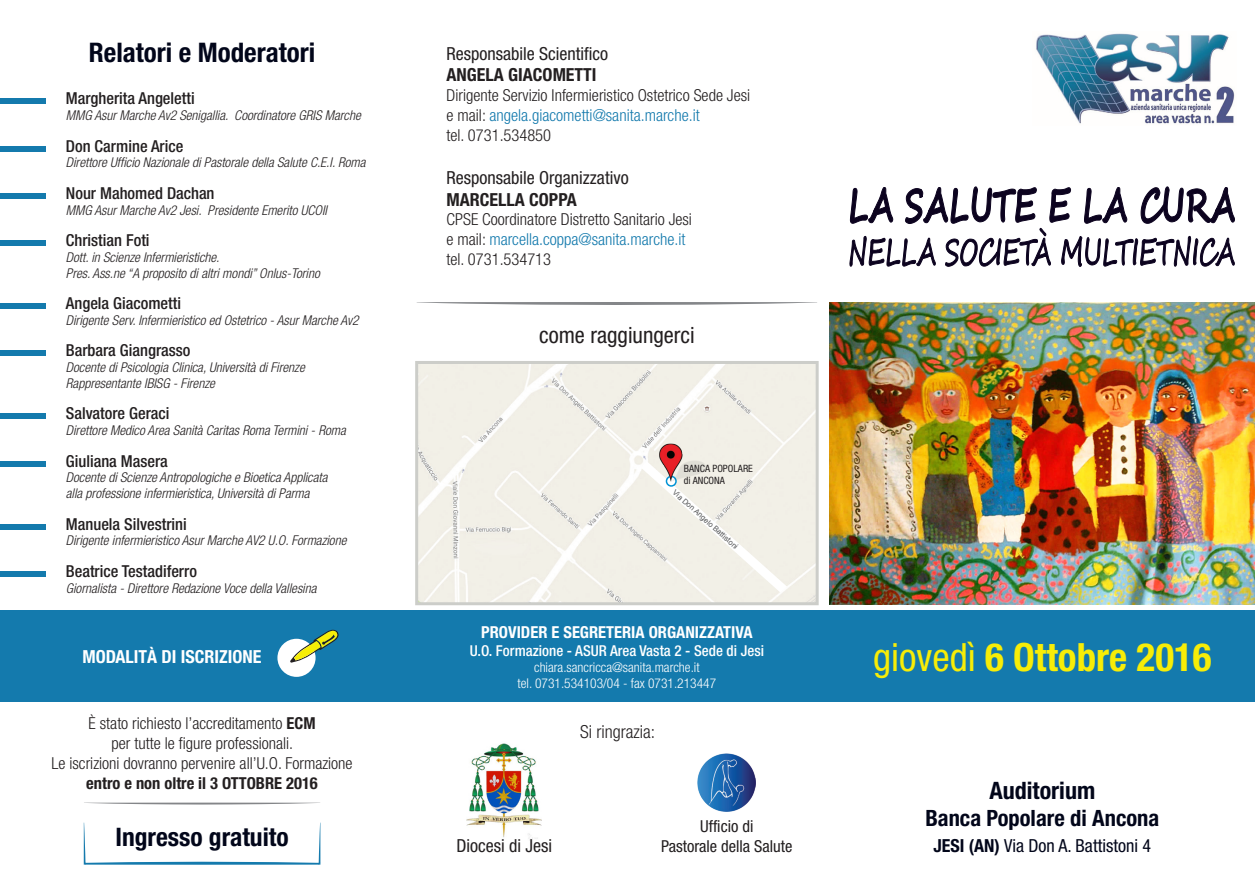
<style>
.page{position:relative;width:1255px;height:893px;background:#fff}
.page>*{position:absolute;margin:0;border:0;box-sizing:border-box;transform-origin:0 0}
.t1{font:700 condensed 39px "Helvetica Neue";color:#f7ed07}
.t2{font:700 condensed 27px "Helvetica Neue";color:#02061a}
.t3{font:700 condensed 25.5px "Helvetica Neue";color:#02061a}
.t4{font:700 condensed 24px "Helvetica Neue";color:#02061a}
.t5{font:700 condensed 22.5px "Helvetica Neue";color:#02061a}
.t6{font:condensed 22.5px "Helvetica Neue";color:#231f20}
.t7{font:condensed 18px "Helvetica Neue";color:#231f20}
.t8{font:700 condensed 18px "Helvetica Neue";color:#231f20}
.t9{font:condensed 18px "Helvetica Neue";color:#02061a}
.t10{font:700 condensed 18px "Helvetica Neue";color:#fff}
.t11{font:300 condensed 18px "Helvetica Neue";color:#231f20}
.t12{font:300 condensed 16.5px/19.8px "Helvetica Neue";color:#231f20}
.t13{font:500 condensed 16.5px "Helvetica Neue";color:#231f20}
.t14{font:700 condensed 16.5px "Helvetica Neue";color:#fff}
.t15{font:condensed 16.5px/19.8px "Helvetica Neue";color:#231f20;text-align:center}
.t16{font:700 condensed 16.5px "Helvetica Neue";color:#231f20}
.t17{font:500 condensed 15px "Helvetica Neue";color:#fff}
.t18{font:italic 300 condensed 13.5px/15.8px "Helvetica Neue";color:#231f20}
.t19{font:300 condensed 13.5px/16.2px "Helvetica Neue";color:#fff;text-align:center}
.t20{font:condensed 10.05px/12.1px "Helvetica Neue";color:#231f20}
.t21{font:7.5px "Arial";color:#545557}
.s1{color:#147aad}
.s2{font-weight:400}
.s3{font-weight:700}
</style>
<div class="page">
<div style="left:833px;top:610px;width:421px;height:92px;background:#147aad"></div>
<div style="left:0;top:610px;width:871px;height:92px;background:#147aad"></div>
<img style="left:467px;top:743px;width:74px;height:97px">
<img style="left:829px;top:302px;width:425px;height:302px">
<img style="left:1036px;top:33px;width:199px;height:91px">
<svg style="left:90px;top:803px;width:224px;height:1px"></svg>
<svg style="left:416px;top:302px;width:401px;height:3px"></svg>
<img style="left:419px;top:365px;width:395px;height:236px">
<svg style="left:640px;top:461px;width:147px;height:131px;background:#f2f0e8"></svg>
<div style="left:666px;top:476px;width:10px;height:10px;background:#fff;border-radius:50%"></div>
<div style="left:665px;top:476px;width:11px;height:11px;border:2px solid #0193d5;border-radius:50%"></div>
<img style="left:659px;top:443px;width:46px;height:39px">
<div style="left:277px;top:639px;width:38px;height:38px;background:#fff;border-radius:50%"></div>
<svg style="left:290px;top:630px;width:48px;height:33px"></svg>
<svg style="left:84px;top:823px;width:236px;height:42px"></svg>
<div style="left:0;top:98px;width:45px;height:6px;background:#147aad"></div>
<div style="left:0;top:146px;width:45px;height:6px;background:#147aad"></div>
<div style="left:0;top:193px;width:45px;height:6px;background:#147aad"></div>
<div style="left:0;top:240px;width:45px;height:6px;background:#147aad"></div>
<div style="left:0;top:303px;width:45px;height:6px;background:#147aad"></div>
<div style="left:0;top:350px;width:45px;height:6px;background:#147aad"></div>
<div style="left:0;top:413px;width:45px;height:6px;background:#147aad"></div>
<div style="left:0;top:461px;width:45px;height:5px;background:#147aad"></div>
<div style="left:0;top:524px;width:45px;height:5px;background:#147aad"></div>
<div style="left:0;top:571px;width:45px;height:6px;background:#147aad"></div>
<svg style="left:849px;top:186px;width:386px;height:81px"></svg>
<img style="left:697px;top:753px;width:59px;height:59px">
<div style="left:415px;top:361px;width:403px;height:244px;border:3px solid #cccdc9"></div>
<h2 class="t2" style="left:89px;top:36px;width:228px">Relatori e Moderatori</h2>
<p class="t13" style="left:66px;top:89px;width:130px">Margherita Angeletti</p>
<p class="t18" style="left:66px;top:107px;width:296px">MMG Asur Marche Av2 Senigallia. Coordinatore GRIS Marche</p>
<p class="t13" style="left:66px;top:136px;width:119px">Don Carmine Arice</p>
<p class="t18" style="left:66px;top:155px;width:301px">Direttore Ufficio Nazionale di Pastorale della Salute C.E.I. Roma</p>
<p class="t13" style="left:66px;top:183px;width:150px">Nour Mahomed Dachan</p>
<p class="t18" style="left:66px;top:202px;width:263px">MMG Asur Marche Av2 Jesi. Presidente Emerito UCOII</p>
<p class="t13" style="left:66px;top:230px;width:85px">Christian Foti</p>
<p class="t18" style="left:66px;top:249px;width:255px">Dott. in Scienze Infermieristiche.<br>Pres. Ass.ne “A proposito di altri mondi” Onlus-Torino</p>
<p class="t13" style="left:66px;top:293px;width:117px">Angela Giacometti</p>
<p class="t18" style="left:66px;top:312px;width:294px">Dirigente Serv. Infermieristico ed Ostetrico - Asur Marche Av2</p>
<p class="t13" style="left:66px;top:341px;width:126px">Barbara Giangrasso</p>
<p class="t18" style="left:66px;top:359px;width:240px">Docente di Psicologia Clinica, Università di Firenze<br>Rappresentante IBISG - Firenze</p>
<p class="t13" style="left:66px;top:404px;width:105px">Salvatore Geraci</p>
<p class="t18" style="left:66px;top:422px;width:281px">Direttore Medico Area Sanità Caritas Roma Termini - Roma</p>
<p class="t13" style="left:66px;top:451px;width:103px">Giuliana Masera</p>
<p class="t18" style="left:66px;top:470px;width:263px">Docente di Scienze Antropologiche e Bioetica Applicata alla professione infermieristica, Università di Parma</p>
<p class="t13" style="left:66px;top:514px;width:122px">Manuela Silvestrini</p>
<p class="t18" style="left:66px;top:533px;width:282px">Dirigente infermieristico Asur Marche AV2 U.O. Formazione</p>
<p class="t13" style="left:66px;top:561px;width:133px">Beatrice Testadiferro</p>
<p class="t18" style="left:66px;top:580px;width:252px">Giornalista - Direttore Redazione Voce della Vallesina</p>
<h3 class="t10" style="left:83px;top:646px;width:180px">MODALITÀ DI ISCRIZIONE</h3>
<h3 class="t7" style="left:446px;top:43px;width:163px">Responsabile Scientifico</h3>
<h3 class="t8" style="left:446px;top:64px;width:151px">ANGELA GIACOMETTI</h3>
<p class="t12" style="left:446px;top:85px;width:305px">Dirigente Servizio Infermieristico Ostetrico Sede Jesi e mail: <span class="s1">angela.giacometti@sanita.marche.it<br></span>tel. 0731.534850</p>
<h3 class="t7" style="left:446px;top:167px;width:184px">Responsabile Organizzativo</h3>
<h3 class="t8" style="left:446px;top:188px;width:132px">MARCELLA COPPA</h3>
<p class="t12" style="left:446px;top:209px;width:247px">CPSE Coordinatore Distretto Sanitario Jesi e mail: <span class="s1">marcella.coppa@sanita.marche.it </span>tel. 0731.534713</p>
<h3 class="t6" style="left:539px;top:322px;width:157px">come raggiungerci</h3>
<p class="t20" style="left:684px;top:462px;width:71px">BANCA POPOLARE di ANCONA</p>
<p class="t21" style="left:677px;top:487px;width:86px;rotate:42deg">Via Don Angelo Battistoni</p>
<p class="t14" style="left:481px;top:622px;width:273px">PROVIDER E SEGRETERIA ORGANIZZATIVA</p>
<p class="t17" style="left:470px;top:642px;width:296px">U.O. Formazione - ASUR Area Vasta 2 - Sede di Jesi</p>
<p class="t19" style="left:517px;top:659px;width:200px">chiara.sancricca@sanita.marche.it<br>tel. 0731.534103/04 - fax 0731.213447</p>
<h1 class="t1" style="left:873px;top:633px;width:340px"><span class="s2">giovedì</span> 6 Ottobre 2016</h1>
<p class="t12" style="left:51px;top:713px;width:303px;text-align:center">È stato richiesto l’accreditamento <span class="s3">ECM<br></span>per tutte le figure professionali.<br>Le iscrizioni dovranno pervenire all’U.O. Formazione</p>
<p class="t16" style="left:86px;top:773px;width:233px">entro e non oltre il 3 OTTOBRE 2016</p>
<h3 class="t11" style="left:580px;top:721px;width:76px">Si ringrazia:</h3>
<h3 class="t4" style="left:989px;top:776px;width:107px">Auditorium</h3>
<h3 class="t5" style="left:925px;top:805px;width:235px">Banca Popolare di Ancona</h3>
<p class="t15" style="left:661px;top:816px;width:133px">Ufficio di<br>Pastorale della Salute</p>
<h3 class="t3" style="left:115px;top:822px;width:175px">Ingresso gratuito</h3>
<h3 class="t9" style="left:933px;top:835px;width:219px"><span class="s3">JESI (AN)</span> Via Don A. Battistoni 4</h3>
<h3 class="t7" style="left:456px;top:835px;width:97px">Diocesi di Jesi</h3>
</div>
